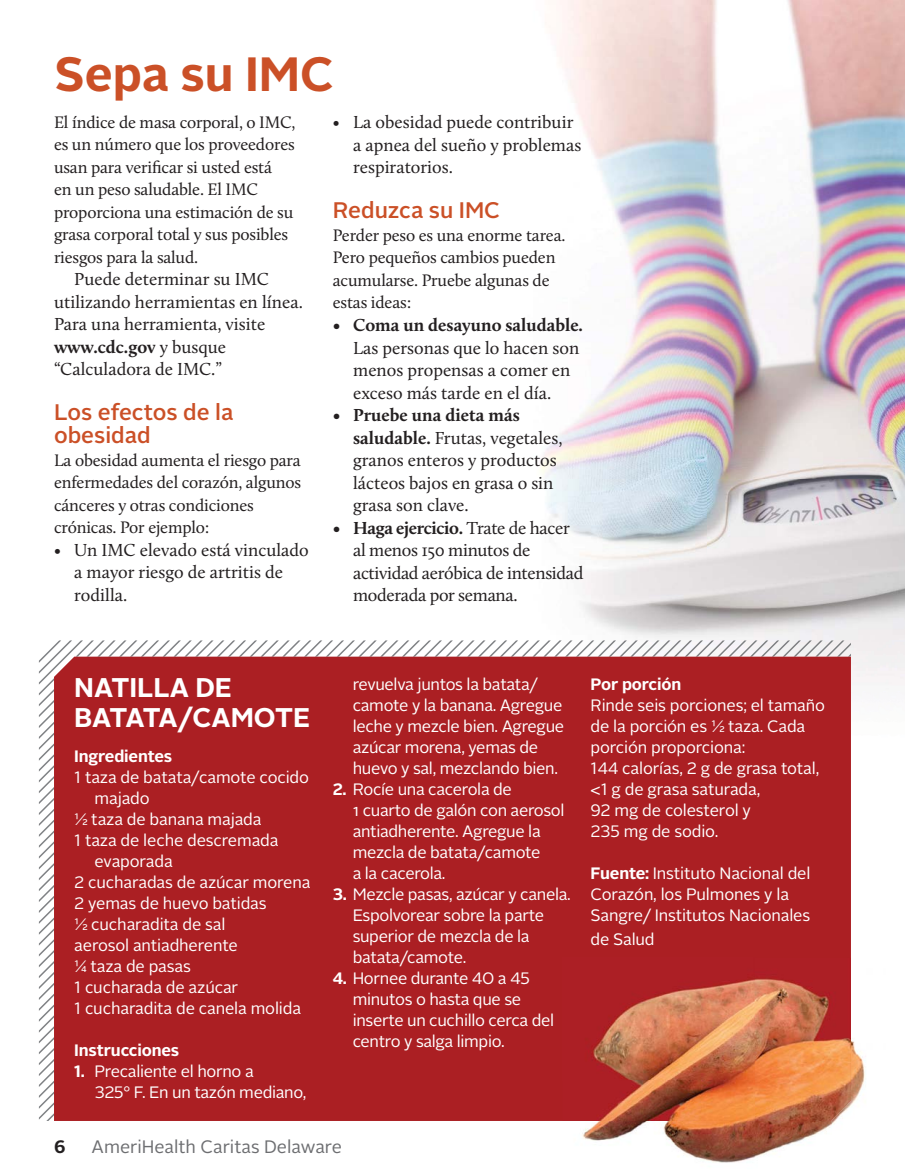
<style>
.page{position:relative;width:905px;height:1175px;background:#fff}
.page>*{position:absolute;margin:0;border:0;box-sizing:border-box;transform-origin:0 0}
.t1{font:700 48px "Alright Sans";color:#cb5027}
.t2{font:700 27px/30px "Alright Sans";color:#fff}
.t3{font:500 22.5px/22.5px "Alright Sans";color:#cb5027}
.t4{font:18px/22.5px "Calluna";color:#231f20}
.t5{font:18px/22.5px "Calluna";letter-spacing:-.02em;color:#231f20}
.t6{font:700 18px "Calluna";color:#231f20}
.t7{font:18px "Alright Sans";color:#6d6e71}
.t8{font:700 18px "Alright Sans";color:#231f20}
.t9{font:17.25px/22.5px "Calluna";letter-spacing:-.01em;color:#231f20}
.t10{font:16.5px/21px "Alright Sans";letter-spacing:-.02em;color:#fff}
.t11{font:700 16.5px "Alright Sans";letter-spacing:-.01em;color:#fff}
.s1{font-weight:700}
</style>
<div class="page">
<img style="left:541px;top:0;width:363px;height:692px">
<img style="left:850px;top:692px;width:1px;height:53px">
<img style="left:518px;top:646px;width:3px;height:6px">
<img style="left:521px;top:640px;width:11px;height:16px">
<img style="left:532px;top:640px;width:11px;height:16px">
<img style="left:543px;top:640px;width:11px;height:16px">
<img style="left:554px;top:640px;width:11px;height:16px">
<img style="left:565px;top:640px;width:11px;height:16px">
<img style="left:576px;top:640px;width:11px;height:16px">
<img style="left:587px;top:640px;width:10px;height:16px">
<img style="left:597px;top:640px;width:11px;height:16px">
<img style="left:608px;top:640px;width:11px;height:16px">
<img style="left:619px;top:640px;width:11px;height:16px">
<img style="left:630px;top:640px;width:11px;height:16px">
<img style="left:641px;top:640px;width:11px;height:16px">
<img style="left:652px;top:640px;width:11px;height:16px">
<img style="left:663px;top:640px;width:11px;height:16px">
<img style="left:674px;top:640px;width:10px;height:16px">
<img style="left:684px;top:640px;width:11px;height:16px">
<img style="left:695px;top:640px;width:11px;height:16px">
<img style="left:706px;top:640px;width:11px;height:16px">
<img style="left:717px;top:640px;width:11px;height:16px">
<img style="left:728px;top:640px;width:11px;height:16px">
<img style="left:739px;top:640px;width:11px;height:16px">
<img style="left:750px;top:640px;width:10px;height:16px">
<img style="left:760px;top:640px;width:11px;height:16px">
<img style="left:771px;top:640px;width:11px;height:16px">
<img style="left:782px;top:640px;width:11px;height:16px">
<img style="left:793px;top:640px;width:11px;height:16px">
<img style="left:804px;top:640px;width:11px;height:16px">
<img style="left:815px;top:640px;width:11px;height:16px">
<img style="left:826px;top:640px;width:18px;height:16px">
<img style="left:837px;top:642px;width:13px;height:14px">
<svg style="left:39px;top:640px;width:479px;height:480px"></svg>
<div style="left:54px;top:656px;width:796px;height:465px;background:#ab1f23"></div>
<img style="left:831px;top:957px;width:34px;height:168px">
<img style="left:562px;top:1120px;width:269px;height:43px">
<img style="left:562px;top:957px;width:288px;height:163px">
<h1 class="t1" style="left:55px;top:40px;width:281px">Sepa su IMC</h1>
<p class="t9" style="left:54px;top:111px;width:243px">El índice de masa corporal, o IMC, es un número que los proveedores usan para verificar si usted está<br>en un peso saludable. El IMC proporciona una estimación de su grasa corporal total y sus posibles riesgos para la salud.</p>
<p class="t4" style="left:54px;top:268px;width:250px;text-indent:20px">Puede determinar su IMC utilizando herramientas en línea.<br>Para una herramienta, visite <span class="s1">www.cdc.gov</span> y busque “Calculadora de IMC.”</p>
<h3 class="t3" style="left:54px;top:401px;width:181px">Los efectos de la obesidad</h3>
<p class="t9" style="left:54px;top:448px;width:249px">La obesidad aumenta el riesgo para enfermedades del corazón, algunos cánceres y otras condiciones crónicas. Por ejemplo:</p>
<p class="t4" style="left:74px;top:538px;width:236px;text-indent:-20px">• Un IMC elevado está vinculado a mayor riesgo de artritis de rodilla.</p>
<p class="t4" style="left:333px;top:111px;width:8px">•</p>
<p class="t4" style="left:353px;top:111px;width:230px">La obesidad puede contribuir a apnea del sueño y problemas</p>
<p class="t4" style="left:353px;top:156px;width:101px">respiratorios.</p>
<h3 class="t3" style="left:333px;top:200px;width:169px">Reduzca su IMC</h3>
<p class="t9" style="left:333px;top:224px;width:234px">Perder peso es una enorme tarea.<br>Pero pequeños cambios pueden acumularse. Pruebe algunas de estas ideas:</p>
<p class="t6" style="left:333px;top:314px;width:9px">•</p>
<p class="t6" style="left:353px;top:314px;width:231px">Coma un desayuno saludable.</p>
<p class="t4" style="left:353px;top:336px;width:228px">Las personas que lo hacen son menos propensas a comer en</p>
<p class="t6" style="left:333px;top:404px;width:9px">•</p>
<p class="t6" style="left:333px;top:516px;width:9px">•</p>
<p class="t4" style="left:353px;top:381px;width:200px">exceso más tarde en el día.</p>
<p class="t4" style="left:353px;top:403px;width:211px"><span class="s1">Pruebe una dieta más saludable.</span> Frutas, vegetales, granos enteros y productos lácteos bajos en grasa o sin grasa son clave.</p>
<p class="t5" style="left:353px;top:516px;width:232px"><span class="s1">Haga ejercicio.</span> Trate de hacer al menos 150 minutos de actividad aeróbica de intensidad</p>
<p class="t5" style="left:353px;top:583px;width:166px">moderada por semana.</p>
<h2 class="t2" style="left:74px;top:673px;width:237px">NATILLA DE<br>BATATA/CAMOTE</h2>
<p class="t11" style="left:74px;top:744px;width:100px">Ingredientes</p>
<p class="t10" style="left:74px;top:767px;width:236px">1 taza de batata/camote cocido</p>
<p class="t10" style="left:94px;top:788px;width:57px">majado</p>
<p class="t10" style="left:74px;top:809px;width:189px">½ taza de banana majada</p>
<p class="t10" style="left:74px;top:830px;width:206px">1 taza de leche descremada</p>
<p class="t10" style="left:94px;top:851px;width:80px">evaporada</p>
<p class="t10" style="left:74px;top:872px;width:238px">2 cucharadas de azúcar morena</p>
<p class="t10" style="left:74px;top:893px;width:194px">2 yemas de huevo batidas</p>
<p class="t10" style="left:74px;top:914px;width:153px">½ cucharadita de sal</p>
<p class="t10" style="left:74px;top:935px;width:165px">aerosol antiadherente</p>
<p class="t10" style="left:74px;top:956px;width:118px">¼ taza de pasas</p>
<p class="t10" style="left:74px;top:977px;width:165px">1 cucharada de azúcar</p>
<p class="t10" style="left:74px;top:998px;width:228px">1 cucharadita de canela molida</p>
<p class="t11" style="left:74px;top:1038px;width:107px">Instrucciones</p>
<p class="t10" style="left:94px;top:1061px;width:213px;text-indent:-20px"><span class="s1">1.</span> Precaliente el horno a<br>325° F. En un tazón mediano,</p>
<p class="t10" style="left:352px;top:673px;width:213px">revuelva juntos la batata/ camote y la banana. Agregue leche y mezcle bien. Agregue azúcar morena, yemas de huevo y sal, mezclando bien.</p>
<p class="t10" style="left:352px;top:778px;width:213px;text-indent:-20px"><span class="s1">2.</span> Rocíe una cacerola de<br>1 cuarto de galón con aerosol antiadherente. Agregue la mezcla de batata/camote<br>a la cacerola.</p>
<p class="t10" style="left:352px;top:883px;width:220px;text-indent:-20px"><span class="s1">3.</span> Mezcle pasas, azúcar y canela.<br>Espolvorear sobre la parte superior de mezcla de la batata/camote.</p>
<p class="t10" style="left:352px;top:967px;width:203px;text-indent:-20px"><span class="s1">4.</span> Hornee durante 40 a 45 minutos o hasta que se inserte un cuchillo cerca del centro y salga limpio.</p>
<p class="t11" style="left:590px;top:672px;width:92px">Por porción</p>
<p class="t10" style="left:590px;top:694px;width:236px">Rinde seis porciones; el tamaño de la porción es ½ taza. Cada porción proporciona:<br>144 calorías, 2 g de grasa total, &lt;1 g de grasa saturada,<br>92 mg de colesterol y<br>235 mg de sodio.</p>
<p class="t10" style="left:590px;top:862px;width:221px"><span class="s1">Fuente:</span> Instituto Nacional del<br>Corazón, los Pulmones y la<br>Sangre/ Institutos Nacionales</p>
<p class="t10" style="left:590px;top:928px;width:66px">de Salud</p>
<p class="t8" style="left:54px;top:1133px;width:13px">6</p>
<p class="t7" style="left:92px;top:1134px;width:252px">AmeriHealth Caritas Delaware</p>
</div>
